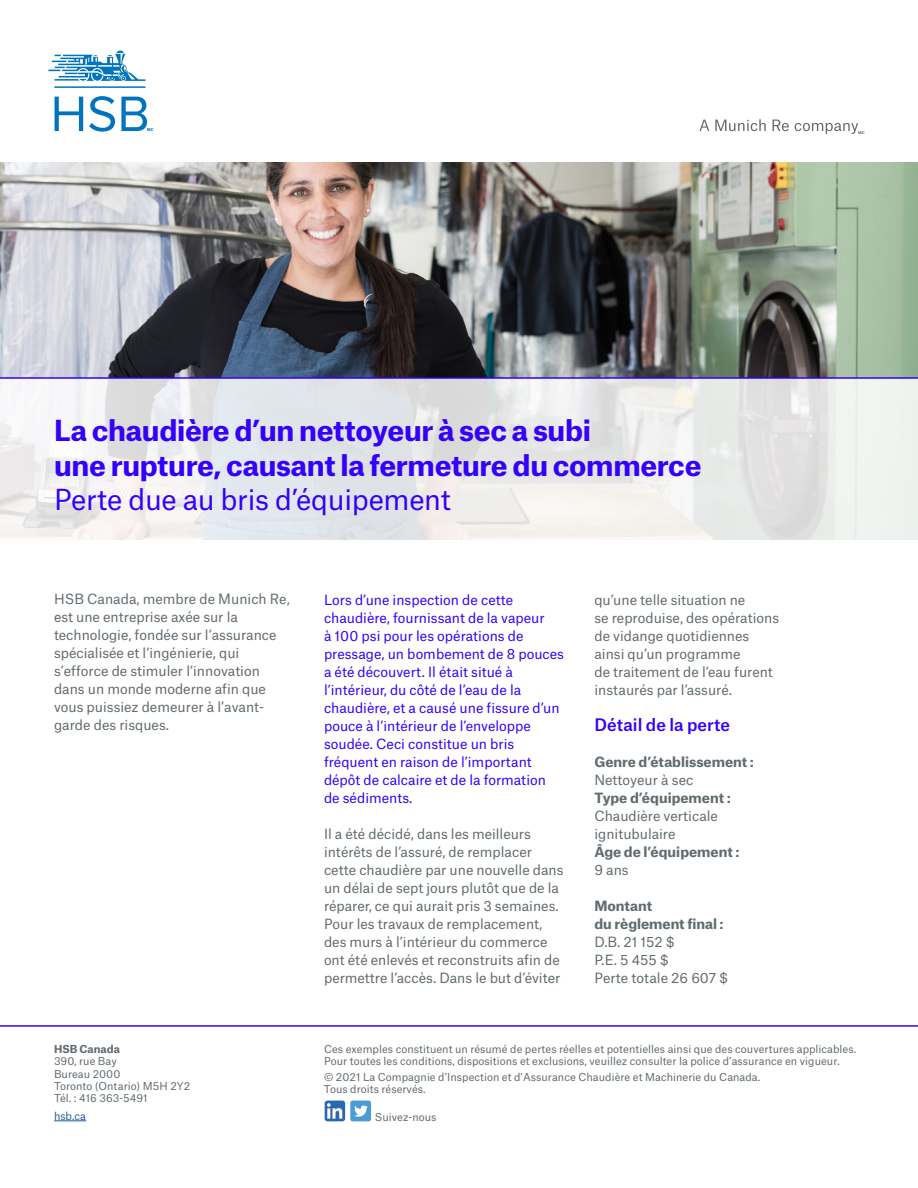
<style>
.page{position:relative;width:918px;height:1188px;background:#fff}
.page>*{position:absolute;margin:0;border:0;box-sizing:border-box;transform-origin:0 0}
.t1{font:700 27.75px/34.5px "Munich Re";letter-spacing:-.01em;color:#3300fb}
.t2{font:27.75px "Munich Re";letter-spacing:-.01em;color:#3300fb}
.t3{font:500 16.5px "Munich Re";color:#3300fb}
.t4{font:13.5px/18px "Munich Re";color:#616a6e}
.t5{font:13.5px/18px "Munich Re";color:#3300fb}
.t6{font:700 13.5px/18px "Munich Re";color:#616a6e}
.t7{font:10.5px/12.5px "Munich Re";letter-spacing:.005em;color:#616a6e}
.t8{font:700 10.5px "Munich Re";letter-spacing:.005em;color:#616a6e}
.t9{font:10.5px "Munich Re";color:#245a9c}
</style>
<div class="page">
<svg style="left:700px;top:119px;width:164px;height:15px"></svg>
<svg style="left:48px;top:51px;width:105px;height:81px"></svg>
<hr style="left:54px;top:1121px;width:32px;height:1px;background:#245a9c">
<img style="left:325px;top:1101px;width:20px;height:20px">
<img style="left:350px;top:1101px;width:21px;height:20px">
<hr style="left:0;top:1025px;width:918px;height:2px;background:#3300fb">
<img style="left:0;top:162px;width:918px;height:215px">
<svg style="left:0;top:379px;width:918px;height:161px"></svg>
<hr style="left:0;top:377px;width:918px;height:2px;background:#3300fb">
<h1 class="t1" style="left:54px;top:411px;width:649px">La chaudière d’un nettoyeur à sec a subi<br>une rupture, causant la fermeture du commerce</h1>
<h1 class="t2" style="left:54px;top:477px;width:398px">Perte due au bris d’équipement</h1>
<p class="t4" style="left:54px;top:589px;width:237px">HSB Canada, membre de Munich Re, est une entreprise axée sur la technologie, fondée sur l’assurance spécialisée et l’ingénierie, qui s’efforce de stimuler l’innovation dans un monde moderne afin que vous puissiez demeurer à l’avant&shy;garde des risques.</p>
<p class="t5" style="left:324px;top:589px;width:242px">Lors d’une inspection de cette chaudière, fournissant de la vapeur<br>à 100 psi pour les opérations de pressage, un bombement de 8 pouces a été découvert. Il était situé à l’intérieur, du côté de l’eau de la chaudière, et a causé une fissure d’un pouce à l’intérieur de l’enveloppe soudée. Ceci constitue un bris fréquent en raison de l’important dépôt de calcaire et de la formation de sédiments.</p>
<p class="t4" style="left:324px;top:823px;width:241px">Il a été décidé, dans les meilleurs intérêts de l’assuré, de remplacer cette chaudière par une nouvelle dans un délai de sept jours plutôt que de la réparer, ce qui aurait pris 3 semaines.<br>Pour les travaux de remplacement, des murs à l’intérieur du commerce ont été enlevés et reconstruits afin de permettre l’accès. Dans le but d’éviter</p>
<p class="t4" style="left:594px;top:589px;width:186px">qu’une telle situation ne<br>se reproduise, des opérations de vidange quotidiennes ainsi qu’un programme<br>de traitement de l’eau furent instaurés par l’assuré.</p>
<p class="t3" style="left:594px;top:711px;width:137px">Détail de la perte</p>
<p class="t6" style="left:594px;top:751px;width:161px">Genre d’établissement :</p>
<p class="t4" style="left:594px;top:769px;width:100px">Nettoyeur à sec</p>
<p class="t6" style="left:594px;top:787px;width:138px">Type d’équipement :</p>
<p class="t4" style="left:594px;top:805px;width:125px">Chaudière verticale ignitubulaire</p>
<p class="t6" style="left:594px;top:841px;width:147px">Âge de l’équipement :</p>
<p class="t4" style="left:594px;top:859px;width:36px">9 ans</p>
<p class="t6" style="left:594px;top:895px;width:131px">Montant<br>du règlement final :</p>
<p class="t4" style="left:594px;top:931px;width:135px">D.B. 21 152 $<br>P.E. 5 455 $<br>Perte totale 26 607 $</p>
<p class="t8" style="left:54px;top:1040px;width:68px">HSB Canada</p>
<p class="t7" style="left:54px;top:1054px;width:138px">390, rue Bay<br>Bureau 2000<br>Toronto (Ontario) M5H 2Y2<br>Tél. : 416 363-5491</p>
<p class="t9" style="left:54px;top:1107px;width:34px">hsb.ca</p>
<p class="t7" style="left:324px;top:1042px;width:534px">Ces exemples constituent un résumé de pertes réelles et potentielles ainsi que des couvertures applicables.<br>Pour toutes les conditions, dispositions et exclusions, veuillez consulter la police d’assurance en vigueur.</p>
<p class="t7" style="left:324px;top:1069px;width:438px">© 2021 La Compagnie d’Inspection et d’Assurance Chaudière et Machinerie du Canada.<br>Tous droits réservés.</p>
<p class="t7" style="left:375px;top:1110px;width:63px">Suivez-nous</p>
</div>
